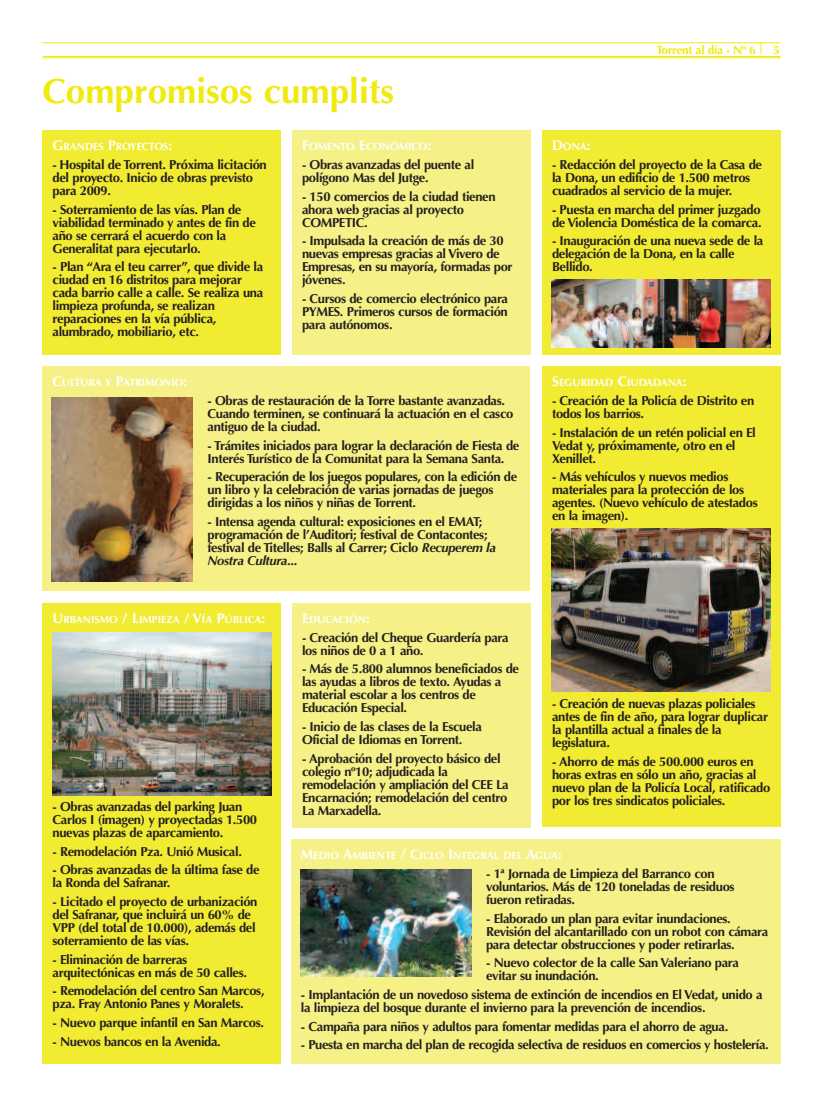
<style>
.page{position:relative;width:823px;height:1106px;background:#fff}
.page>*{position:absolute;margin:0;border:0;box-sizing:border-box;transform-origin:0 0}
.t1{font:700 35px "Optima";color:#f0ea0d}
.t2{font:700 13px/13px "Optima";letter-spacing:-.03em;color:#231f20}
.t3{font:700 12px "Optima";letter-spacing:-.03em;color:#f0ea0d}
.t4{font:700 10.5px "Optima";color:#fff}
.s1{font-size:14px}
.s2{font-style:italic}
</style>
<div class="page">
<hr style="left:43px;top:56px;width:737px;height:1px;background:#f0ea0d">
<hr style="left:43px;top:58px;width:737px;height:1px;background:#f0ea0d">
<hr style="left:43px;top:43px;width:737px;height:1px;background:#f0ea0d">
<div style="left:43px;top:130px;width:238px;height:224px;background:#f1eb32"></div>
<div style="left:292px;top:130px;width:238px;height:224px;background:#f5f186"></div>
<div style="left:541px;top:130px;width:239px;height:224px;background:#f1eb32"></div>
<div style="left:291px;top:839px;width:489px;height:224px;background:#f5f186"></div>
<div style="left:43px;top:366px;width:486px;height:224px;background:#f5f186"></div>
<div style="left:541px;top:366px;width:239px;height:461px;background:#f1eb32"></div>
<div style="left:43px;top:603px;width:238px;height:460px;background:#f1eb32"></div>
<div style="left:292px;top:603px;width:238px;height:224px;background:#f5f186"></div>
<img style="left:551px;top:279px;width:218px;height:68px">
<img style="left:51px;top:397px;width:141px;height:185px">
<img style="left:551px;top:529px;width:219px;height:163px">
<img style="left:52px;top:632px;width:219px;height:163px">
<img style="left:300px;top:869px;width:171px;height:107px">
<h1 class="t1" style="left:43px;top:71px;width:353px">Compromisos cumplits</h1>
<p class="t4" style="left:53px;top:141px;width:121px"><span class="s1">G</span>RANDES <span class="s1">P</span>ROYECTOS<span class="s1">:</span></p>
<p class="t2" style="left:53px;top:158px;width:216px">- Hospital de Torrent. Próxima licitación del proyecto. Inicio de obras previsto para 2009.</p>
<p class="t2" style="left:53px;top:203px;width:205px">- Soterramiento de las vías. Plan de viabilidad terminado y antes de fin de año se cerrará el acuerdo con la Generalitat para ejecutarlo.</p>
<p class="t2" style="left:53px;top:261px;width:212px">- Plan “Ara el teu carrer”, que divide la ciudad en 16 distritos para mejorar cada barrio calle a calle. Se realiza una limpieza profunda, se realizan reparaciones en la vía pública, alumbrado, mobiliario, etc.</p>
<p class="t4" style="left:302px;top:141px;width:131px"><span class="s1">F</span>OMENTO <span class="s1">E</span>CONÓMICO<span class="s1">:</span></p>
<p class="t2" style="left:302px;top:158px;width:174px">- Obras avanzadas del puente al polígono Mas del Jutge.</p>
<p class="t2" style="left:302px;top:190px;width:195px">- 150 comercios de la ciudad tienen ahora web gracias al proyecto<br>COMPETIC.</p>
<p class="t2" style="left:302px;top:235px;width:212px">- Impulsada la creación de más de 30 nuevas empresas gracias al Vivero de<br>Empresas, en su mayoría, formadas por jóvenes.</p>
<p class="t2" style="left:302px;top:292px;width:207px;text-align:justify">- Cursos de comercio electrónico para PYMES. Primeros cursos de formación para autónomos.</p>
<p class="t4" style="left:53px;top:377px;width:136px"><span class="s1">C</span>ULTURA Y <span class="s1">P</span>ATRIMONIO<span class="s1">:</span></p>
<p class="t2" style="left:207px;top:394px;width:307px">- Obras de restauración de la Torre bastante avanzadas.<br>Cuando terminen, se continuará la actuación en el casco antiguo de la ciudad.</p>
<p class="t2" style="left:207px;top:439px;width:313px">- Trámites iniciados para lograr la declaración de Fiesta de<br>Interés Turístico de la Comunitat para la Semana Santa.</p>
<p class="t2" style="left:207px;top:470px;width:311px">- Recuperación de los juegos populares, con la edición de un libro y la celebración de varias jornadas de juegos dirigidas a los niños y niñas de Torrent.</p>
<p class="t2" style="left:207px;top:515px;width:290px">- Intensa agenda cultural: exposiciones en el EMAT; programación de l’Auditori; festival de Contacontes; festival de Titelles; Balls al Carrer; Ciclo <span class="s2">Recuperem la Nostra Cultura</span>...</p>
<p class="t3" style="left:656px;top:42px;width:101px">Torrent al día - Nº 6</p>
<p class="t3" style="left:772px;top:43px;width:8px">5</p>
<p class="t4" style="left:551px;top:141px;width:40px"><span class="s1">D</span>ONA<span class="s1">:</span></p>
<p class="t2" style="left:551px;top:158px;width:211px">- Redacción del proyecto de la Casa de la Dona, un edificio de 1.500 metros cuadrados al servicio de la mujer.</p>
<p class="t2" style="left:551px;top:203px;width:211px">- Puesta en marcha del primer juzgado de Violencia Doméstica de la comarca.</p>
<p class="t2" style="left:551px;top:235px;width:213px">- Inauguración de una nueva sede de la delegación de la Dona, en la calle<br>Bellido.</p>
<p class="t4" style="left:551px;top:377px;width:136px"><span class="s1">S</span>EGURIDAD <span class="s1">C</span>IUDADANA<span class="s1">:</span></p>
<p class="t2" style="left:551px;top:394px;width:203px">- Creación de la Policía de Distrito en todos los barrios.</p>
<p class="t2" style="left:551px;top:426px;width:205px">- Instalación de un retén policial en El<br>Vedat y, próximamente, otro en el<br>Xenillet.</p>
<p class="t2" style="left:551px;top:470px;width:207px">- Más vehículos y nuevos medios materiales para la protección de los agentes. (Nuevo vehículo de atestados en la imagen).</p>
<p class="t4" style="left:53px;top:613px;width:214px"><span class="s1">U</span>RBANISMO <span class="s1">/ L</span>IMPIEZA <span class="s1">/ V</span>ÍA <span class="s1">P</span>ÚBLICA<span class="s1">:</span></p>
<p class="t2" style="left:53px;top:800px;width:206px">- Obras avanzadas del parking Juan<br>Carlos I (imagen) y proyectadas 1.500 nuevas plazas de aparcamiento.</p>
<p class="t2" style="left:53px;top:844px;width:191px">- Remodelación Pza. Unió Musical.</p>
<p class="t2" style="left:53px;top:863px;width:208px">- Obras avanzadas de la última fase de la Ronda del Safranar.</p>
<p class="t2" style="left:53px;top:895px;width:206px">- Licitado el proyecto de urbanización del Safranar, que incluirá un 60% de VPP (del total de 10.000), además del soterramiento de las vías.</p>
<p class="t2" style="left:53px;top:952px;width:196px">- Eliminación de barreras arquitectónicas en más de 50 calles.</p>
<p class="t2" style="left:53px;top:984px;width:213px">- Remodelación del centro San Marcos, pza. Fray Antonio Panes y Moralets.</p>
<p class="t2" style="left:53px;top:1016px;width:213px">- Nuevo parque infantil en San Marcos.</p>
<p class="t2" style="left:53px;top:1034px;width:170px">- Nuevos bancos en la Avenida.</p>
<p class="t4" style="left:302px;top:613px;width:69px"><span class="s1">E</span>DUCACIÓN<span class="s1">:</span></p>
<p class="t2" style="left:302px;top:631px;width:208px">- Creación del Cheque Guardería para los niños de 0 a 1 año.</p>
<p class="t2" style="left:302px;top:662px;width:218px">- Más de 5.800 alumnos beneficiados de las ayudas a libros de texto. Ayudas a material escolar a los centros de<br>Educación Especial.</p>
<p class="t2" style="left:302px;top:720px;width:181px">- Inicio de las clases de la Escuela<br>Oficial de Idiomas en Torrent.</p>
<p class="t2" style="left:302px;top:752px;width:208px">- Aprobación del proyecto básico del colegio nº10; adjudicada la remodelación y ampliación del CEE La<br>Encarnación; remodelación del centro<br>La Marxadella.</p>
<p class="t2" style="left:551px;top:697px;width:217px">- Creación de nuevas plazas policiales antes de fin de año, para lograr duplicar la plantilla actual a finales de la legislatura.</p>
<p class="t2" style="left:551px;top:755px;width:220px">- Ahorro de más de 500.000 euros en horas extras en sólo un año, gracias al nuevo plan de la Policía Local, ratificado por los tres sindicatos policiales.</p>
<p class="t4" style="left:301px;top:849px;width:262px"><span class="s1">M</span>EDIO <span class="s1">A</span>MBIENTE <span class="s1">/ C</span>ICLO <span class="s1">I</span>NTEGRAL DEL <span class="s1">A</span>GUA<span class="s1">:</span></p>
<p class="t2" style="left:486px;top:867px;width:250px">- 1ª Jornada de Limpieza del Barranco con voluntarios. Más de 120 toneladas de residuos fueron retiradas.</p>
<p class="t2" style="left:486px;top:912px;width:283px">- Elaborado un plan para evitar inundaciones.<br>Revisión del alcantarillado con un robot con cámara para detectar obstrucciones y poder retirarlas.</p>
<p class="t2" style="left:486px;top:956px;width:254px">- Nuevo colector de la calle San Valeriano para evitar su inundación.</p>
<p class="t2" style="left:301px;top:988px;width:463px">- Implantación de un novedoso sistema de extinción de incendios en El Vedat, unido a la limpieza del bosque durante el invierno para la prevención de incendios.</p>
<p class="t2" style="left:301px;top:1020px;width:428px">- Campaña para niños y adultos para fomentar medidas para el ahorro de agua.</p>
<p class="t2" style="left:301px;top:1038px;width:469px">- Puesta en marcha del plan de recogida selectiva de residuos en comercios y hostelería.</p>
</div>
